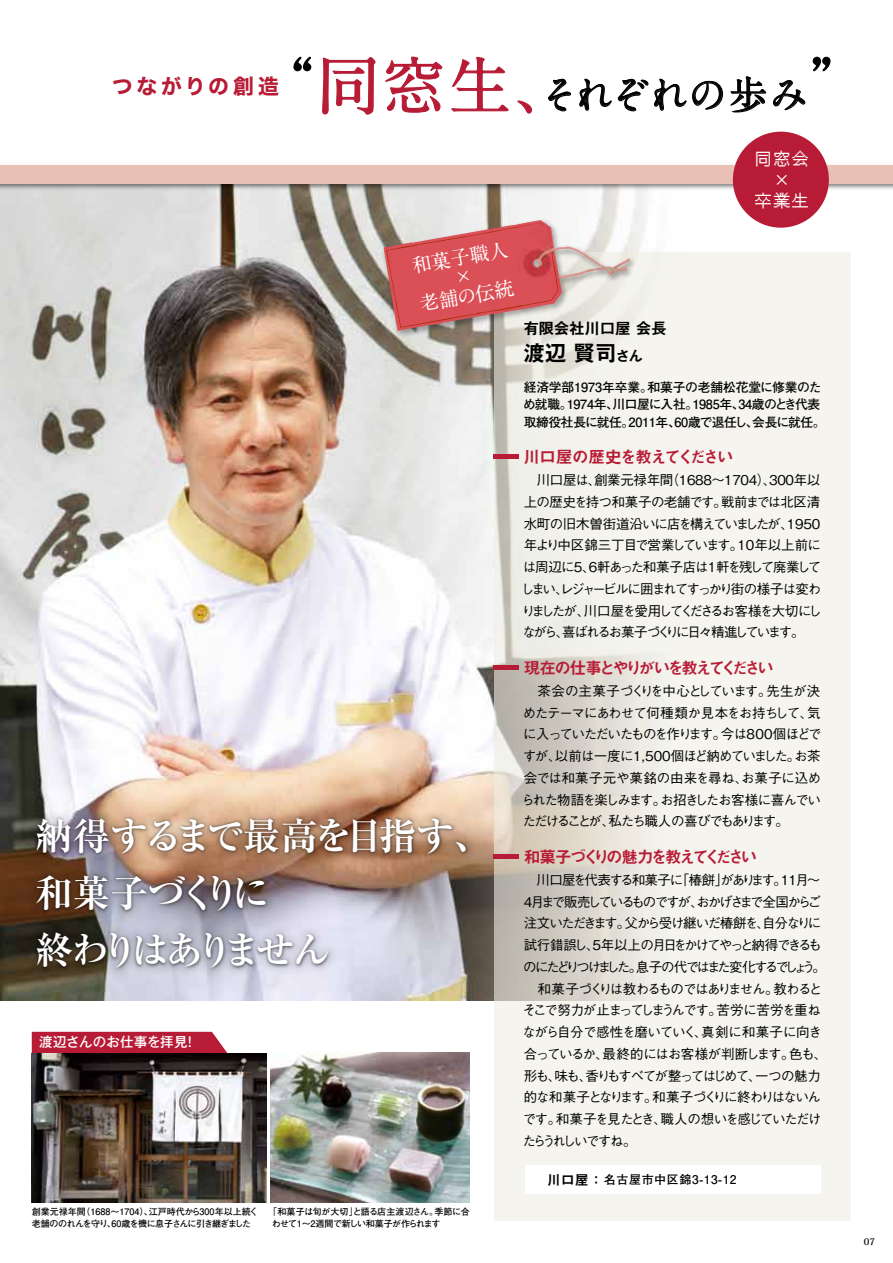
<style>
.page{position:relative;width:893px;height:1263px;background:#fff}
.page>*{position:absolute;margin:0;border:0;box-sizing:border-box;transform-origin:0 0}
.t1{font:700 39px "A1 Mincho Std";color:#000}
.t2{font:700 37.5px/57px "Ryumin Pro";letter-spacing:-.085em;color:#fff}
.t3{font:700 21px "Gothic MB101 Pro De";color:#000}
.t4{font:20.85px "Hira Kaku Std N W7";letter-spacing:.175em;color:#b81b35}
.t5{font:700 19.5px/19.5px "A1 Mincho Std";color:#fff;text-align:center}
.t6{font:16.8px "Dot Gothic 16 Std M";letter-spacing:.1em;color:#fff}
.t7{font:500 16.8px "Gothic BBB Pro";color:#fff}
.t8{font:16.5px "Midashi Go Pro MB31";letter-spacing:-.17em;color:#b81b35}
.t9{font:16.5px "Midashi Go Pro MB31";letter-spacing:-.175em;color:#b81b35}
.t10{font:16.5px "Midashi Go Pro MB31";letter-spacing:-.085em;color:#b81b35}
.t11{font:700 15px "Gothic MB101 Pro De";letter-spacing:.02em;color:#000}
.t12{font:500 13.5px/21.8px "Gothic BBB Pro";letter-spacing:-.12em;color:#000;text-align:justify}
.t13{font:500 13.5px "Gothic MB101 Pro";letter-spacing:.01em;color:#fff}
.t14{font:700 12.75px/17.2px "Futo Go B101 Pro";letter-spacing:-.025em;color:#000}
.t15{font:700 12px "Futo Go B101 Pro";letter-spacing:.05em;color:#000}
.t16{font:700 9px/12px "Futo Go B101 Pr 6 N";letter-spacing:-.02em;color:#000}
.t17{font:700 9px/12px "Futo Go B101 Pr 6 N";letter-spacing:-.04em;color:#000}
.t18{font:700 9px "Koz Min Pro";color:#000}
.s1{font-size:62.55px}
.s2{font-size:62.55px;color:#b81b35}
.s3{font-size:13.5px}
.s4{font-family:"Midashi Go Pro MB31";font-weight:400;font-size:13.5px}
</style>
<div class="page">
<img style="left:0;top:192px;width:646px;height:808px">
<img style="left:0;top:161px;width:893px;height:31px">
<div style="left:0;top:166px;width:893px;height:18px;background:#e8c0b6"></div>
<svg style="left:494px;top:252px;width:356px;height:968px;fill:#f5f4ee"></svg>
<svg style="left:293px;top:56px;width:19px;height:16px"></svg>
<svg style="left:322px;top:57px;width:54px;height:58px"></svg>
<svg style="left:385px;top:56px;width:58px;height:57px"></svg>
<svg style="left:451px;top:56px;width:58px;height:56px"></svg>
<svg style="left:517px;top:100px;width:15px;height:14px"></svg>
<svg style="left:548px;top:78px;width:24px;height:34px"></svg>
<svg style="left:579px;top:78px;width:145px;height:34px"></svg>
<svg style="left:730px;top:76px;width:76px;height:37px"></svg>
<svg style="left:812px;top:56px;width:19px;height:16px"></svg>
<div style="left:733px;top:132px;width:96px;height:96px;background:#b81b35;border-radius:50%"></div>
<div style="left:32px;top:1032px;width:196px;height:21px;background:#b81b35"></div>
<img style="left:22px;top:804px;width:461px;height:191px">
<img style="left:30px;top:812px;width:447px;height:178px">
<div style="left:494px;top:454px;width:25px;height:5px;background:#b81b35"></div>
<hr style="left:494px;top:666px;width:25px;height:4px;background:#b81b35">
<hr style="left:494px;top:854px;width:25px;height:4px;background:#b81b35">
<img style="left:32px;top:1053px;width:234px;height:149px">
<img style="left:271px;top:1053px;width:199px;height:149px">
<img style="left:378px;top:217px;width:261px;height:122px">
<img style="left:384px;top:223px;width:243px;height:108px">
<svg style="left:386px;top:223px;width:172px;height:105px"></svg>
<div style="left:525px;top:1165px;width:295px;height:29px;background:#fff"></div>
<h3 class="t4" style="left:112px;top:69px;width:168px">つながりの創造</h3>
<h1 class="t1" style="left:251px;top:63px;width:623px"><span class="s1">“</span><span class="s2">同窓生、</span>それぞれの歩み<span class="s1">”</span></h1>
<p class="t6" style="left:755px;top:148px;width:55px">同窓会</p>
<p class="t7" style="left:773px;top:166px;width:18px">×</p>
<p class="t6" style="left:755px;top:190px;width:55px">卒業生</p>
<h3 class="t5" style="left:410px;top:254px;width:99px;rotate:-10deg">和菓子職人×<br>老舗の伝統</h3>
<h2 class="t2" style="left:35px;top:805px;width:457px">納得するまで最高を目指す、和菓子づくりに<br>終わりはありません</h2>
<p class="t13" style="left:39px;top:1031px;width:159px">渡辺さんのお仕事を拝見！</p>
<p class="t16" style="left:32px;top:1205px;width:228px">創業元禄年間（1688～1704）、江戸時代から300年以上続く老舗ののれんを守り、60歳を機に息子さんに引き継ぎました</p>
<p class="t17" style="left:272px;top:1205px;width:200px;text-indent:-4px">「和菓子は旬が大切」と語る店主渡辺さん。季節に合わせて1～2週間で新しい和菓子が作られます</p>
<p class="t11" style="left:524px;top:316px;width:144px">有限会社川口屋 会長</p>
<h3 class="t3" style="left:524px;top:336px;width:120px">渡辺 賢司<span class="s3">さん</span></h3>
<p class="t14" style="left:523px;top:377px;width:304px">経済学部1973年卒業。和菓子の老舗松花堂に修業のため就職。1974年、川口屋に入社。1985年、34歳のとき代表取締役社長に就任。2011年、60歳で退任し、会長に就任。</p>
<p class="t10" style="left:523px;top:444px;width:212px">川口屋の歴史を教えてください</p>
<p class="t12" style="left:521px;top:467px;width:302px">　川口屋は、創業元禄年間（1688～1704）、300年以上の歴史を持つ和菓子の老舗です。戦前までは北区清水町の旧木曽街道沿いに店を構えていましたが、1950年より中区錦三丁目で営業しています。10年以上前には周辺に5、6軒あった和菓子店は1軒を残して廃業してしまい、レジャービルに囲まれてすっかり街の様子は変わりましたが、川口屋を愛用してくださるお客様を大切にしながら、喜ばれるお菓子づくりに日々精進しています。</p>
<p class="t8" style="left:524px;top:655px;width:252px">現在の仕事とやりがいを教えてください</p>
<p class="t12" style="left:521px;top:678px;width:302px">　茶会の主菓子づくりを中心としています。先生が決めたテーマにあわせて何種類か見本をお持ちして、気に入っていただいたものを作ります。今は800個ほどですが、以前は一度に1,500個ほど納めていました。お茶会では和菓子元や菓銘の由来を尋ね、お菓子に込められた物語を楽しみます。お招きしたお客様に喜んでいただけることが、私たち職人の喜びでもあります。</p>
<p class="t9" style="left:524px;top:844px;width:235px">和菓子づくりの魅力を教えてください</p>
<p class="t12" style="left:522px;top:867px;width:306px;text-align:left">　川口屋を代表する和菓子に「椿餅」があります。11月～<br>4月まで販売しているものですが、おかげさまで全国からご注文いただきます。父から受け継いだ椿餅を、自分なりに試行錯誤し、5年以上の月日をかけてやっと納得できるものにたどりつけました。息子の代ではまた変化するでしょう。　和菓子づくりは教わるものではありません。教わるとそこで努力が止まってしまうんです。苦労に苦労を重ねながら自分で感性を磨いていく、真剣に和菓子に向き合っているか、最終的にはお客様が判断します。色も、形も、味も、香りもすべてが整ってはじめて、一つの魅力的な和菓子となります。和菓子づくりに終わりはないんです。和菓子を見たとき、職人の想いを感じていただけたらうれしいですね。</p>
<p class="t15" style="left:547px;top:1170px;width:191px"><span class="s4">川口屋 ：</span> 名古屋市中区錦3-13-12</p>
<p class="t18" style="left:864px;top:1235px;width:13px">07</p>
</div>
